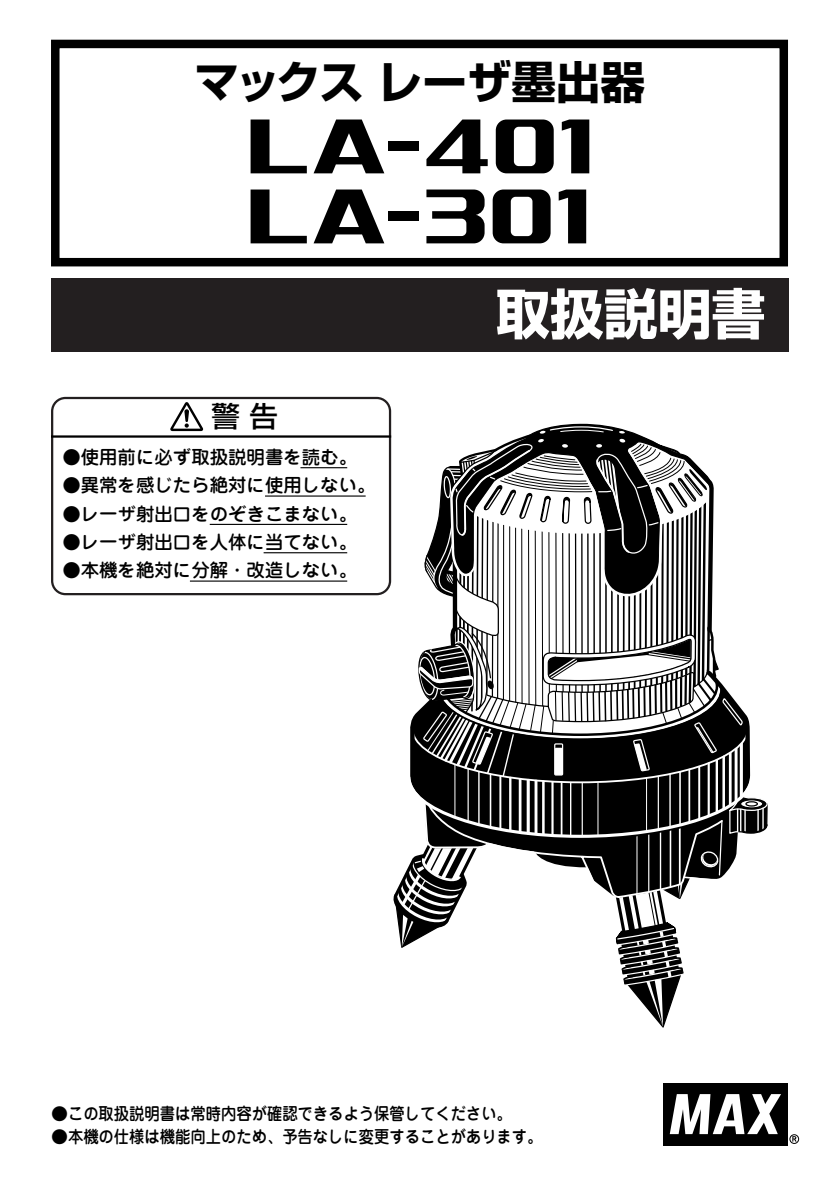
<style>
.page{position:relative;width:840px;height:1190px;background:#fff}
.page>*{position:absolute;margin:0;border:0;box-sizing:border-box;transform-origin:0 0}
.t1{font:700 53.8px "Shin Go";color:#fff}
.t2{font:700 44.6px "Shin Go";letter-spacing:-.01em;color:#000}
.t3{font:500 28.4px "Shin Go";color:#000}
.t4{font:500 18.4px "Jun 34";color:#000}
.t5{font:500 17px "Jun 34";color:#000}
</style>
<div class="page">
<svg style="left:51px;top:397px;width:340px;height:198px"></svg>
<div style="left:51px;top:278px;width:737px;height:74px;background:#231f20"></div>
<svg style="left:251px;top:120px;width:56px;height:53px"></svg>
<svg style="left:314px;top:120px;width:70px;height:53px"></svg>
<div style="left:388px;top:142px;width:30px;height:9px;background:#000"></div>
<svg style="left:562px;top:120px;width:27px;height:53px"></svg>
<svg style="left:426px;top:120px;width:62px;height:53px"></svg>
<svg style="left:496px;top:120px;width:58px;height:53px"></svg>
<svg style="left:426px;top:190px;width:59px;height:53px"></svg>
<svg style="left:251px;top:190px;width:56px;height:53px"></svg>
<svg style="left:314px;top:190px;width:70px;height:53px"></svg>
<div style="left:388px;top:212px;width:30px;height:9px;background:#000"></div>
<svg style="left:559px;top:190px;width:27px;height:53px"></svg>
<svg style="left:493px;top:190px;width:58px;height:53px"></svg>
<div style="left:51px;top:40px;width:737px;height:226px;border:9px solid #000"></div>
<hr style="left:51px;top:435px;width:340px;height:3px;background:#000">
<div style="left:663px;top:1083px;width:124px;height:62px;background:#000"></div>
<svg style="left:670px;top:1094px;width:111px;height:40px"></svg>
<div style="left:790px;top:1134px;width:9px;height:10px;border:1px solid #000;border-radius:50%"></div>
<svg style="left:792px;top:1136px;width:5px;height:6px"></svg>
<svg style="left:170px;top:402px;width:33px;height:29px"></svg>
<hr style="left:300px;top:467px;width:47px;height:1px;background:#000">
<hr style="left:265px;top:495px;width:101px;height:2px;background:#000">
<hr style="left:210px;top:524px;width:137px;height:1px;background:#000">
<hr style="left:264px;top:552px;width:83px;height:1px;background:#000">
<hr style="left:190px;top:581px;width:157px;height:1px;background:#000">
<svg style="left:393px;top:426px;width:375px;height:602px"></svg>
<h2 class="t2" style="left:195px;top:65px;width:452px">マックス レーザ墨出器</h2>
<h3 class="t3" style="left:212px;top:406px;width:68px">警告</h3>
<p class="t4" style="left:62px;top:450px;width:296px">●使用前に必ず取扱説明書を読む。</p>
<p class="t4" style="left:62px;top:478px;width:315px">●異常を感じたら絶対に使用しない。</p>
<p class="t4" style="left:62px;top:507px;width:296px">●レーザ射出口をのぞきこまない。</p>
<p class="t4" style="left:62px;top:535px;width:296px">●レーザ射出口を人体に当てない。</p>
<p class="t4" style="left:62px;top:563px;width:296px">●本機を絶対に分解・改造しない。</p>
<h1 class="t1" style="left:496px;top:294px;width:271px">取扱説明書</h1>
<p class="t5" style="left:51px;top:1107px;width:462px">●この取扱説明書は常時内容が確認できるよう保管してください。</p>
<p class="t5" style="left:51px;top:1130px;width:493px">●本機の仕様は機能向上のため、予告なしに変更することがあります。</p>
</div>
